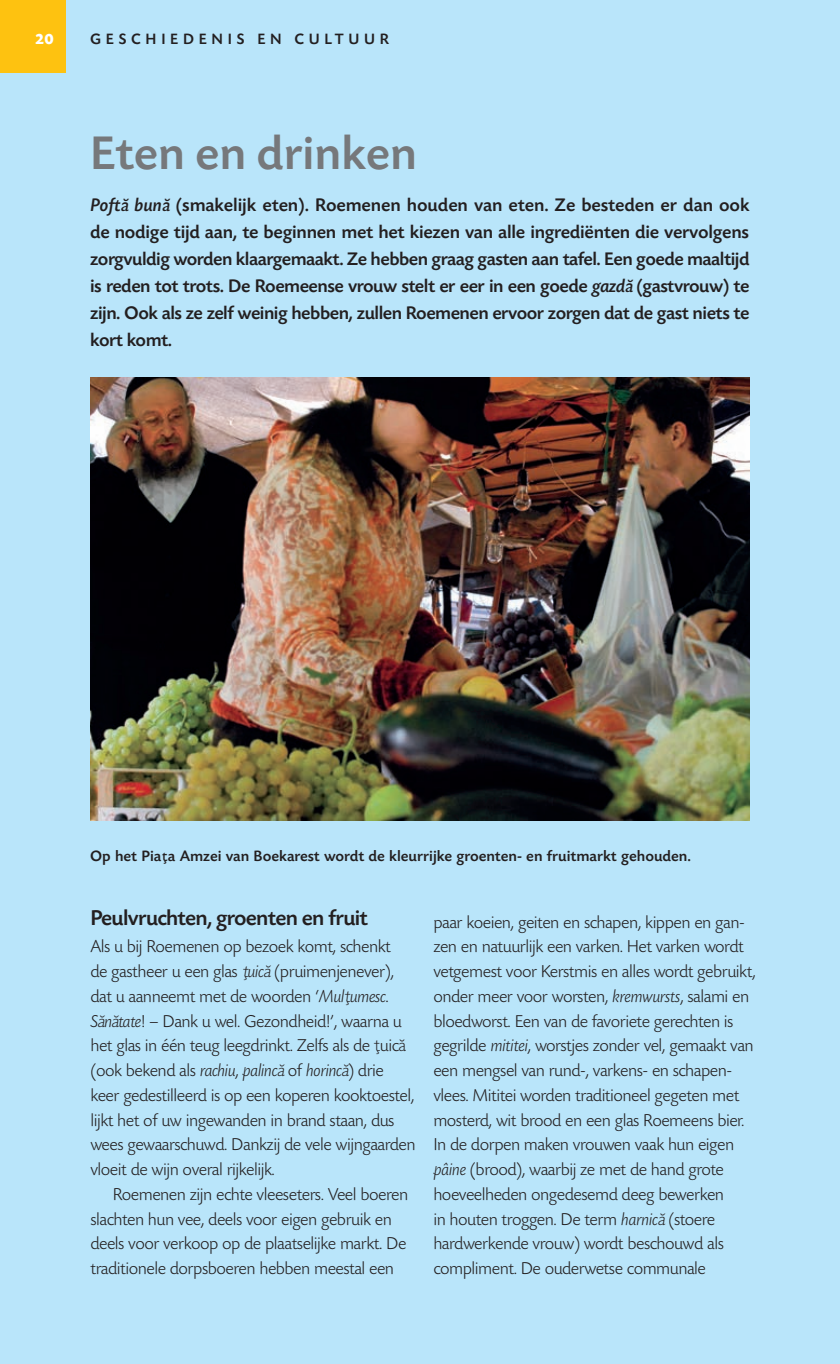
<style>
.page{position:relative;width:840px;height:1364px;background:#fff}
.page>*{position:absolute;margin:0;border:0;box-sizing:border-box;transform-origin:0 0}
.t1{font:500 49.5px "Today SBOP";color:#76787b}
.t2{font:500 22.5px "Today SBOP";letter-spacing:-.03em;color:#231f20}
.t3{font:500 19.12px/27px "Today SBOP";letter-spacing:-.025em;color:#231f20;text-align:justify}
.t4{font:300 18px/24.8px "Today SBOP";letter-spacing:-.03em;color:#231f20}
.t5{font:500 15.75px "Today SBOP";color:#231f20}
.t6{font:700 15.75px "Today SBOP";color:#fff}
.s1{font-style:italic}
.s2{font-family:"Strange Characters";font-weight:400;font-style:italic}
.s3{font-family:"Strange Characters";font-weight:400}
</style>
<div class="page">
<div style="left:0;top:0;width:839px;height:1364px;background:#b9e5fa"></div>
<hr style="left:839px;top:0;width:1px;height:1364px;background:#b9e5fa">
<div style="left:0;top:0;width:65px;height:73px;background:#fec210"></div>
<img style="left:90px;top:377px;width:659px;height:444px">
<p class="t6" style="left:35px;top:31px;width:20px">20</p>
<p class="t5" style="left:90px;top:31px;width:300px">GESCHIEDENIS EN CULTUUR</p>
<h1 class="t1" style="left:90px;top:127px;width:328px">Eten en drinken</h1>
<p class="t3" style="left:90px;top:191px;width:661px"><span class="s1">Poft</span><span class="s2">C</span> <span class="s1">bun</span><span class="s2">C</span> (smakelijk eten). Roemenen houden van eten. Ze besteden er dan ook de nodige tijd aan, te beginnen met het kiezen van alle ingrediënten die vervolgens zorgvuldig worden klaargemaakt. Ze hebben graag gasten aan tafel. Een goede maaltijd is reden tot trots. De Roemeense vrouw stelt er eer in een goede <span class="s1">gazd</span><span class="s2">C</span>(gastvrouw) te zijn. Ook als ze zelf weinig hebben, zullen Roemenen ervoor zorgen dat de gast niets te kort komt.</p>
<p class="t5" style="left:90px;top:847px;width:602px">Op het Pia<span class="s3">D</span>a Amzei van Boekarest wordt de kleurrijke groenten- en fruitmarkt gehouden.</p>
<p class="t2" style="left:90px;top:906px;width:279px">Peulvruchten, groenten en fruit</p>
<p class="t4" style="left:90px;top:935px;width:327px">Als u bij Roemenen op bezoek komt, schenkt<br>de gastheer u een glas <span class="s2">T</span><span class="s1">uic</span><span class="s2">S</span>(pruimenjenever), dat u aanneemt met de woorden ‘<span class="s1">Mul</span><span class="s3">T</span><span class="s1">umesc</span>.<br><span class="s1">S</span><span class="s2">S</span><span class="s1">n</span><span class="s2">S</span><span class="s1">tate</span>! – Dank u wel. Gezondheid!’, waarna u het glas in één teug leegdrinkt. Zelfs als de <span class="s3">T</span>uic<span class="s3">S </span>(ook bekend als <span class="s1">rachiu</span>, <span class="s1">palinc</span><span class="s2">S</span>of <span class="s1">horinc</span><span class="s2">S</span>) drie keer gedestilleerd is op een koperen kooktoestel, lijkt het of uw ingewanden in brand staan, dus wees gewaarschuwd. Dankzij de vele wijngaarden vloeit de wijn overal rijkelijk.</p>
<p class="t4" style="left:90px;top:1182px;width:319px;text-indent:22px">Roemenen zijn echte vleeseters. Veel boeren slachten hun vee, deels voor eigen gebruik en deels voor verkoop op de plaatselijke markt. De traditionele dorpsboeren hebben meestal een</p>
<p class="t4" style="left:433px;top:910px;width:324px">paar koeien, geiten en schapen, kippen en gan&shy;zen en natuurlijk een varken. Het varken wordt vetgemest voor Kerstmis en alles wordt gebruikt, onder meer voor worsten, <span class="s1">kremwursts</span>, salami en bloedworst. Een van de favoriete gerechten is gegrilde <span class="s1">mititei</span>, worstjes zonder vel, gemaakt van een mengsel van rund-, varkens- en schapen&shy;vlees. Mititei worden traditioneel gegeten met mosterd, wit brood en een glas Roemeens bier.<br>In de dorpen maken vrouwen vaak hun eigen <span class="s1">pâine</span> (brood), waarbij ze met de hand grote hoeveelheden ongedesemd deeg bewerken<br>in houten troggen. De term <span class="s1">harnic</span><span class="s2">S</span>(stoere hardwerkende vrouw) wordt beschouwd als compliment. De ouderwetse communale</p>
</div>
